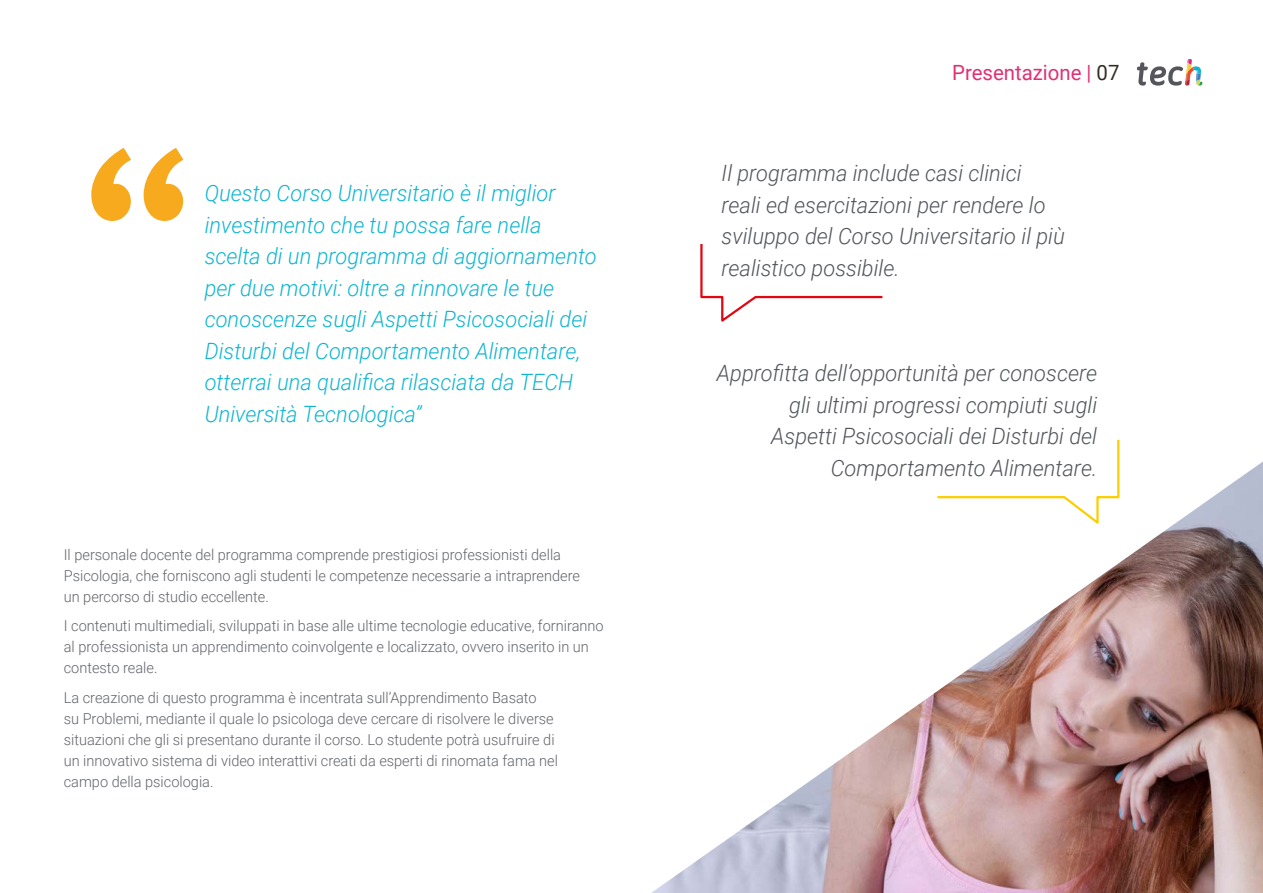
<style>
.page{position:relative;width:1263px;height:893px;background:#fff}
.page>*{position:absolute;margin:0;border:0;box-sizing:border-box;transform-origin:0 0}
.t1{font:italic 300 22.5px/31.5px "Roboto";color:#0fb6cf}
.t2{font:italic 300 22.5px/31.5px "Roboto";color:#52555b}
.t3{font:21px "Roboto";color:#df3174}
.t4{font:300 15px/21px "Roboto";color:#61646a}
.s1{color:#312e20}
</style>
<div class="page">
<svg style="left:700px;top:244px;width:183px;height:78px"></svg>
<img style="left:651px;top:461px;width:612px;height:432px">
<svg style="left:1137px;top:59px;width:65px;height:27px"></svg>
<svg style="left:935px;top:439px;width:185px;height:88px"></svg>
<svg style="left:91px;top:148px;width:92px;height:73px"></svg>
<p class="t1" style="left:205px;top:177px;width:394px">Questo Corso Universitario è il miglior investimento che tu possa fare nella scelta di un programma di aggiornamento per due motivi: oltre a rinnovare le tue conoscenze sugli Aspetti Psicosociali dei Disturbi del Comportamento Alimentare, otterrai una qualifica rilasciata da TECH Università Tecnologica”</p>
<p class="t4" style="left:64px;top:543px;width:518px">Il personale docente del programma comprende prestigiosi professionisti della<br>Psicologia, che forniscono agli studenti le competenze necessarie a intraprendere un percorso di studio eccellente.</p>
<p class="t4" style="left:64px;top:615px;width:541px">I contenuti multimediali, sviluppati in base alle ultime tecnologie educative, forniranno al professionista un apprendimento coinvolgente e localizzato, ovvero inserito in un contesto reale.</p>
<p class="t4" style="left:64px;top:686px;width:496px">La creazione di questo programma è incentrata sull’Apprendimento Basato<br>su Problemi, mediante il quale lo psicologa deve cercare di risolvere le diverse situazioni che gli si presentano durante il corso. Lo studente potrà usufruire di un innovativo sistema di video interattivi creati da esperti di rinomata fama nel campo della psicologia.</p>
<h2 class="t3" style="left:952px;top:57px;width:169px">Presentazione | <span class="s1">07</span></h2>
<h1 class="t2" style="left:722px;top:157px;width:345px">Il programma include casi clinici reali ed esercitazioni per rendere lo sviluppo del Corso Universitario il più realistico possibile.</h1>
<h1 class="t2" style="left:717px;top:357px;width:382px;text-align:right">Approfitta dell’opportunità per conoscere gli ultimi progressi compiuti sugli<br>Aspetti Psicosociali dei Disturbi del Comportamento Alimentare.</h1>
</div>
